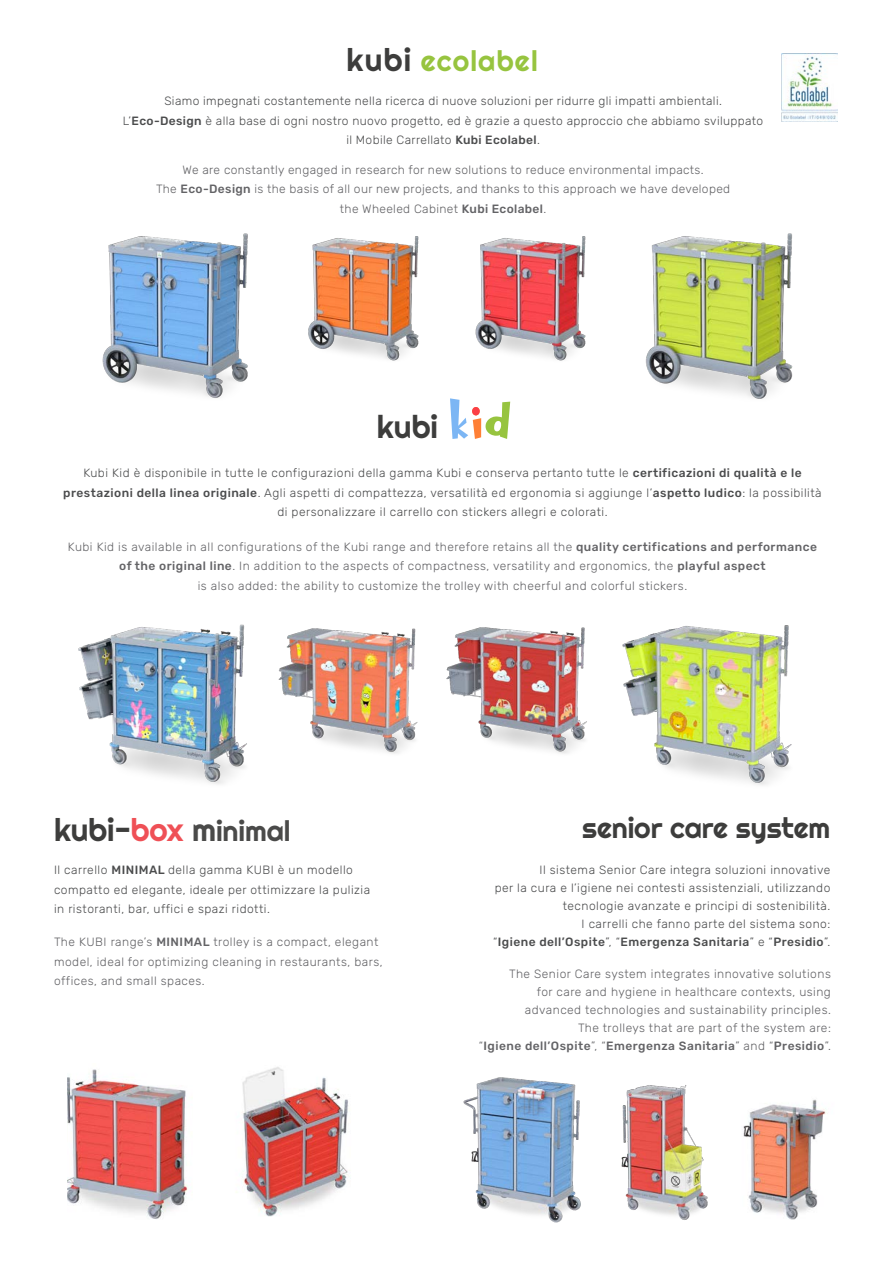
<style>
.page{position:relative;width:885px;height:1263px;background:#fff}
.page>*{position:absolute;margin:0;border:0;box-sizing:border-box;transform-origin:0 0}
.t1{font:31.65px "Righteous";color:#3d3d3c}
.t2{font:28.5px "Righteous";letter-spacing:-.005em;color:#3d3d3c}
.t3{font:28.5px "Righteous";letter-spacing:-.005em;color:#4a4a49}
.t4{font:28.5px "Righteous";letter-spacing:.04em;color:#97c43f}
.t5{font:300 12px/19.5px "Rubik";letter-spacing:.04em;color:#4b4c4d;text-align:center}
.t6{font:300 12px/19.5px "Rubik";letter-spacing:.04em;color:#636366;text-align:center}
.s1{font-size:31.5px;color:#3d3d3c}
.s2{font-weight:500}
.s3{font-size:31.5px;color:#ef5056}
.s4{font-size:31.5px}
</style>
<div class="page">
<svg style="left:450px;top:398px;width:60px;height:41px"></svg>
<img style="left:278px;top:627px;width:309px;height:127px">
<img style="left:78px;top:624px;width:169px;height:160px">
<img style="left:622px;top:625px;width:170px;height:160px">
<img style="left:463px;top:1077px;width:118px;height:146px">
<img style="left:621px;top:1085px;width:87px;height:135px">
<img style="left:781px;top:53px;width:56px;height:69px">
<img style="left:308px;top:236px;width:111px;height:125px">
<img style="left:475px;top:236px;width:111px;height:125px">
<img style="left:103px;top:233px;width:145px;height:165px">
<img style="left:645px;top:233px;width:148px;height:166px">
<img style="left:743px;top:1099px;width:83px;height:121px">
<img style="left:67px;top:1069px;width:121px;height:150px">
<div style="left:472px;top:407px;width:7px;height:8px;background:#fb3f47;border-radius:50%"></div>
<img style="left:236px;top:1067px;width:112px;height:150px">
<h2 class="t4" style="left:346px;top:43px;width:193px"><span class="s1">kubi</span> ecolabel</h2>
<p class="t5" style="left:123px;top:91px;width:641px">Siamo impegnati costantemente nella ricerca di nuove soluzioni per ridurre gli impatti ambientali.<br>L’<span class="s2">Eco-Design</span> è alla base di ogni nostro nuovo progetto, ed è grazie a questo approccio che abbiamo sviluppato il Mobile Carrellato <span class="s2">Kubi Ecolabel</span>.</p>
<p class="t6" style="left:156px;top:160px;width:575px">We are constantly engaged in research for new solutions to reduce environmental impacts.<br>The <span class="s2">Eco-Design</span> is the basis of all our new projects, and thanks to this approach we have developed the Wheeled Cabinet <span class="s2">Kubi Ecolabel</span>.</p>
<h1 class="t1" style="left:376px;top:407px;width:63px">kubi</h1>
<p class="t5" style="left:63px;top:463px;width:759px">Kubi Kid è disponibile in tutte le configurazioni della gamma Kubi e conserva pertanto tutte le <span class="s2">certificazioni di qualità e le prestazioni della linea originale</span>. Agli aspetti di compattezza, versatilità ed ergonomia si aggiunge l’<span class="s2">aspetto ludico</span>: la possibilità di personalizzare il carrello con stickers allegri e colorati.</p>
<p class="t6" style="left:68px;top:537px;width:750px">Kubi Kid is available in all configurations of the Kubi range and therefore retains all the <span class="s2">quality certifications and performance of the original line</span>. In addition to the aspects of compactness, versatility and ergonomics, the <span class="s2">playful aspect<br></span>is also added: the ability to customize the trolley with cheerful and colorful stickers.</p>
<h2 class="t3" style="left:54px;top:813px;width:238px"><span class="s1">kubi-</span><span class="s3">box</span> <span class="s4">m</span>inimal</h2>
<p class="t5" style="left:54px;top:860px;width:317px;text-align:left">Il carrello <span class="s2">MINIMAL</span> della gamma KUBI è un modello compatto ed elegante, ideale per ottimizzare la pulizia in ristoranti, bar, uffici e spazi ridotti.</p>
<p class="t6" style="left:54px;top:932px;width:330px;text-align:left">The KUBI range’s <span class="s2">MINIMAL</span> trolley is a compact, elegant model, ideal for optimizing cleaning in restaurants, bars, offices, and small spaces.</p>
<h2 class="t2" style="left:582px;top:810px;width:250px">senior care system</h2>
<p class="t5" style="left:493px;top:861px;width:339px;line-height:18px;text-align:right">Il sistema Senior Care integra soluzioni innovative<br>per la cura e l’igiene nei contesti assistenziali, utilizzando tecnologie avanzate e principi di sostenibilità.<br>I carrelli che fanno parte del sistema sono:<br>“<span class="s2">Igiene dell’Ospite</span>”, “<span class="s2">Emergenza Sanitaria</span>” e “<span class="s2">Presidio</span>”.</p>
<p class="t6" style="left:478px;top:965px;width:354px;line-height:18px;text-align:right">The Senior Care system integrates innovative solutions<br>for care and hygiene in healthcare contexts, using advanced technologies and sustainability principles.<br>The trolleys that are part of the system are:<br>“<span class="s2">Igiene dell’Ospite</span>”, “<span class="s2">Emergenza Sanitaria</span>” and “<span class="s2">Presidio</span>”.</p>
</div>
